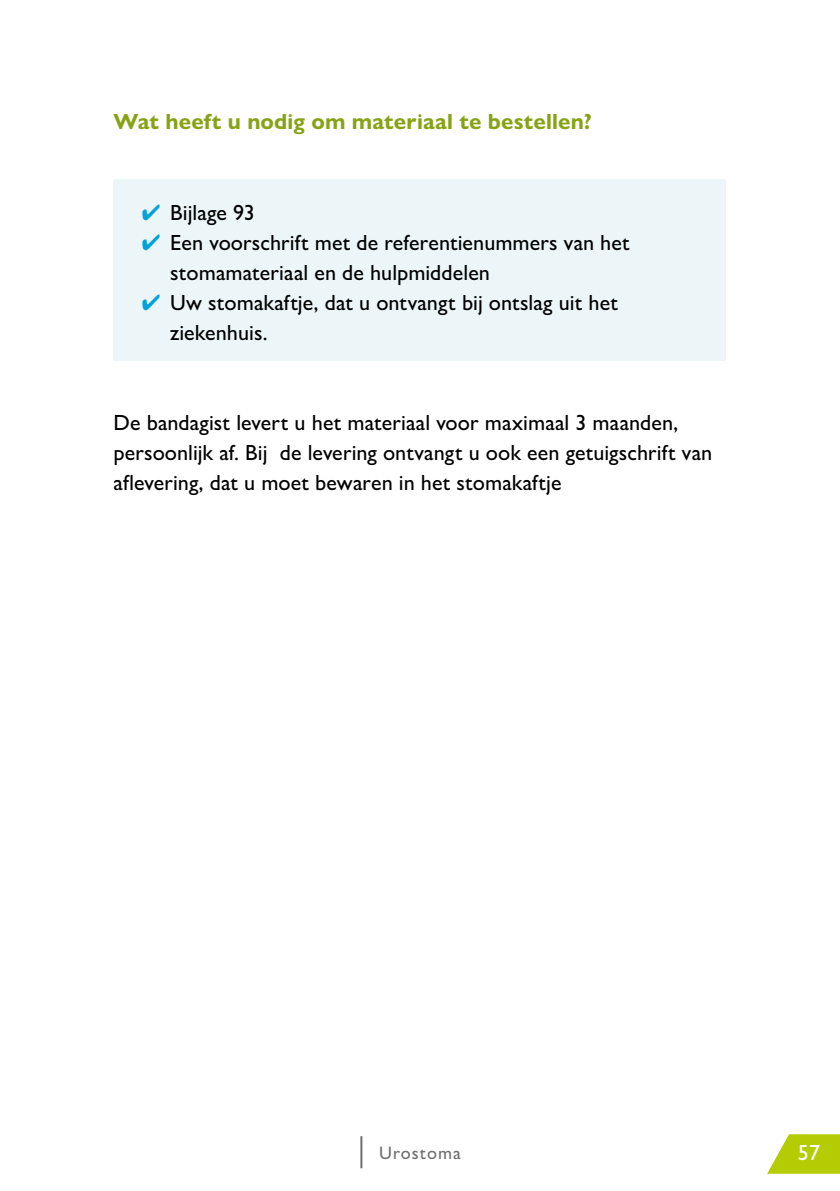
<style>
.page{position:relative;width:840px;height:1191px;background:#fff}
.page>*{position:absolute;margin:0;border:0;box-sizing:border-box;transform-origin:0 0}
.t1{font:500 22px/30px "Gill Sans Nova";letter-spacing:.005em;color:#000}
.t2{font:700 22px "Gill Sans Nova";letter-spacing:.01em;color:#86a315}
.t3{font:500 22px "Gill Sans Nova";color:#fff}
.t4{font:500 18px "Gill Sans Nova";letter-spacing:.06em;color:#706f6f}
.s1{color:#00a2dc}
</style>
<div class="page">
<hr style="left:360px;top:1136px;width:2px;height:32px;background:#706f6f">
<svg style="left:767px;top:1134px;width:72px;height:39px"></svg>
<div style="left:113px;top:179px;width:613px;height:181px;background:#ecf5f8"></div>
<p class="t2" style="left:113px;top:108px;width:480px">Wat heeft u nodig om materiaal te bestellen?</p>
<p class="t1" style="left:142px;top:197px;width:114px"><span class="s1">✔</span> Bijlage 93</p>
<p class="t1" style="left:170px;top:227px;width:461px;text-indent:-28px"><span class="s1">✔</span> Een voorschrift met de referentienummers van het stomamateriaal en de hulpmiddelen</p>
<p class="t1" style="left:170px;top:287px;width:449px;text-indent:-28px"><span class="s1">✔</span> Uw stomakaftje, dat u ontvangt bij ontslag uit het ziekenhuis.</p>
<p class="t1" style="left:113px;top:407px;width:600px">De bandagist levert u het materiaal voor maximaal 3 maanden, persoonlijk af. Bij de levering ontvangt u ook een getuigschrift van aflevering, dat u moet bewaren in het stomakaftje</p>
<p class="t4" style="left:379px;top:1141px;width:83px">Urostoma</p>
<p class="t3" style="left:797px;top:1138px;width:23px">57</p>
</div>
